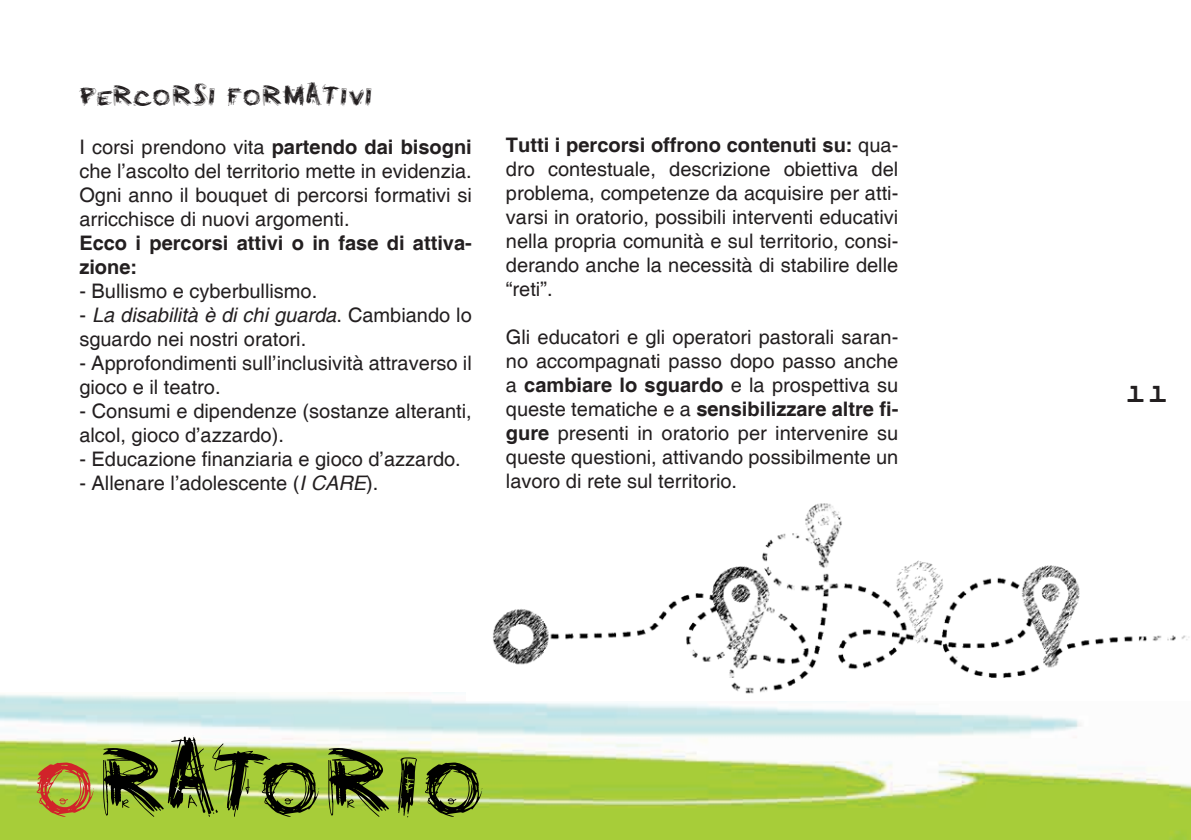
<style>
.page{position:relative;width:1191px;height:840px;background:#fff}
.page>*{position:absolute;margin:0;border:0;box-sizing:border-box;transform-origin:0 0}
.t1{font:120px "Minus";color:#000}
.t2{font:36px "Minus";color:#231f20}
.t3{font:24px "Mobyregular";color:#231f20}
.t4{font:20px/24px "Helvetica";color:#231f20;text-align:justify}
.t5{font:700 20px/24px "Helvetica";color:#231f20}
.s1{font-weight:700}
.s2{font-style:italic}
.s3{color:#d1232a}
</style>
<div class="page">
<img style="left:0;top:692px;width:1191px;height:147px">
<img style="left:467px;top:503px;width:724px;height:196px">
<h2 class="t2" style="left:79px;top:73px;width:296px">Percorsi formativi</h2>
<p class="t4" style="left:79px;top:135px;width:394px">I corsi prendono vita <span class="s1">partendo dai bisogni </span>che l’ascolto del territorio mette in evidenzia.<br>Ogni anno il bouquet di percorsi formativi si arricchisce di nuovi argomenti.</p>
<p class="t5" style="left:79px;top:232px;width:394px">Ecco i percorsi attivi o in fase di attiva&shy;zione:</p>
<p class="t4" style="left:79px;top:279px;width:239px">- Bullismo e cyberbullismo.</p>
<p class="t4" style="left:79px;top:303px;width:394px">- <span class="s2">La disabilità è di chi guarda</span>. Cambiando lo sguardo nei nostri oratori.</p>
<p class="t4" style="left:79px;top:351px;width:394px">- Approfondimenti sull’inclusività attraverso il gioco e il teatro.</p>
<p class="t4" style="left:79px;top:399px;width:394px">- Consumi e dipendenze (sostanze alteranti, alcol, gioco d’azzardo).</p>
<p class="t4" style="left:79px;top:447px;width:383px">- Educazione finanziaria e gioco d’azzardo.</p>
<p class="t4" style="left:79px;top:471px;width:301px">- Allenare l’adolescente (<span class="s2">I CARE</span>).</p>
<p class="t4" style="left:506px;top:134px;width:394px"><span class="s1">Tutti i percorsi offrono contenuti su:</span> qua&shy;dro contestuale, descrizione obiettiva del problema, competenze da acquisire per atti&shy;varsi in oratorio, possibili interventi educativi nella propria comunità e sul territorio, consi&shy;derando anche la necessità di stabilire delle “reti”.</p>
<p class="t4" style="left:506px;top:326px;width:394px">Gli educatori e gli operatori pastorali saran&shy;no accompagnati passo dopo passo anche a <span class="s1">cambiare lo sguardo</span> e la prospettiva su queste tematiche e a <span class="s1">sensibilizzare altre fi&shy;gure</span> presenti in oratorio per intervenire su queste questioni, attivando possibilmente un lavoro di rete sul territorio.</p>
<h1 class="t1" style="left:37px;top:707px;width:456px"><span class="s3">O</span>RATORIO</h1>
<p class="t3" style="left:1124px;top:378px;width:46px">11</p>
</div>
